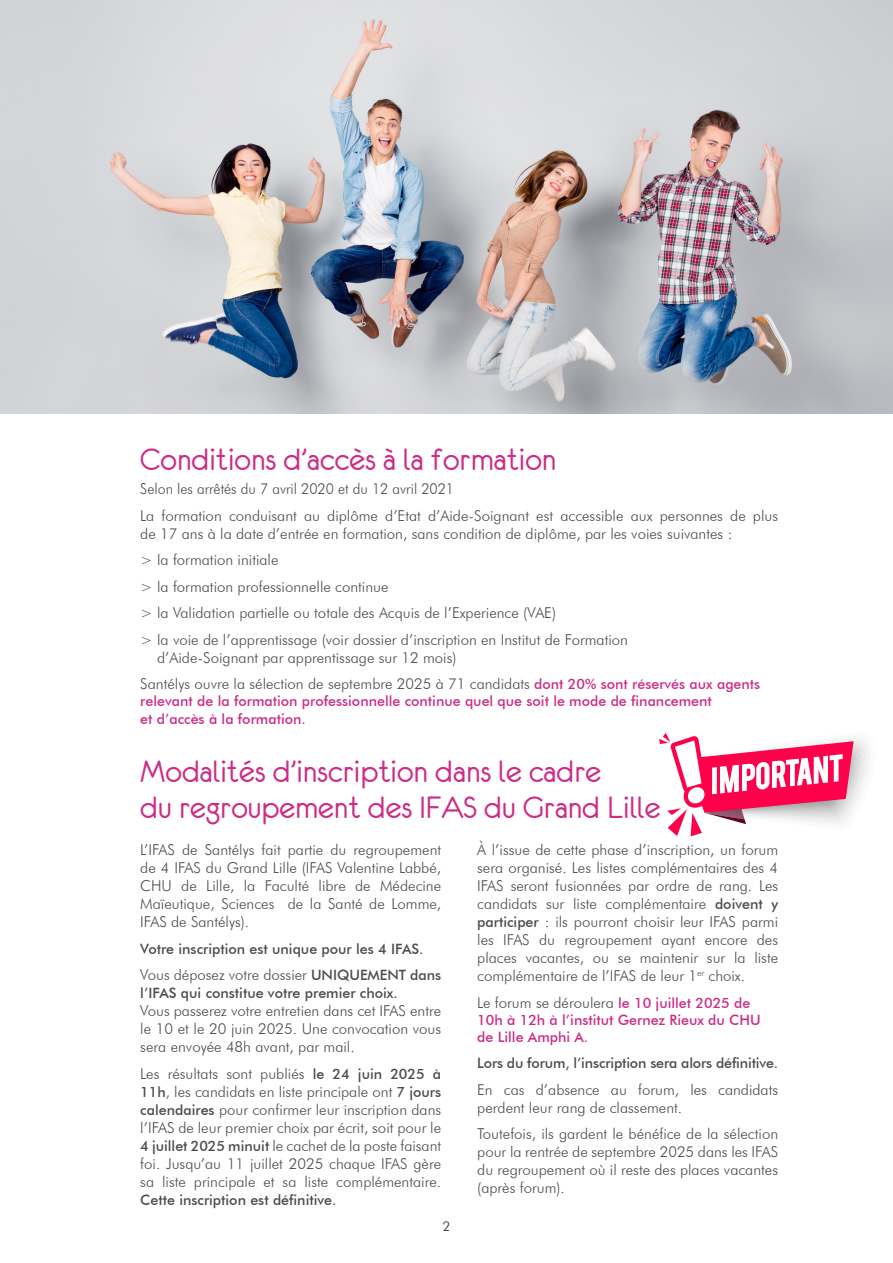
<style>
.page{position:relative;width:893px;height:1263px;background:#fff}
.page>*{position:absolute;margin:0;border:0;box-sizing:border-box;transform-origin:0 0}
.titre_eurofur_rose_24{font:34.5px/36px "Eurofurenceregular";color:#cc2d86}
.txt_courant{font:300 15px/18px "Futura BT";color:#4b4c4d;text-align:justify}
.s_s_titre_Md_13_bleu{font:300 15px "Futura BT";color:#4b4c4d;scale:.95 1}
.txt_courant-2{font:500 14.25px "Futura BT";color:#4b4c4d}
.txt_courant-3{font:500 14.25px/17.1px "Futura BT";color:#cc2d86}
.t1{font:13.5px "Futura BT";color:#4b4c4d}
.s1{font-weight:500;font-size:14.25px;color:#cc2d86}
.s2{font-weight:500;font-size:14.25px}
.s3{font-size:14.25px}
</style>
<div class="page">
<img style="left:0;top:0;width:893px;height:413px">
<svg style="left:659px;top:733px;width:209px;height:103px"></svg>
<p class="titre_eurofur_rose_24" style="left:140px;top:441px;width:417px">Conditions d’accès à la formation</p>
<p class="s_s_titre_Md_13_bleu" style="left:140px;top:480px;width:332px">Selon les arrêtés du 7 avril 2020 et du 12 avril 2021</p>
<p class="txt_courant" style="left:140px;top:506px;width:639px">La formation conduisant au diplôme d’Etat d’Aide-Soignant est accessible aux personnes de plus de 17 ans à la date d’entrée en formation, sans condition de diplôme, par les voies suivantes :</p>
<p class="txt_courant" style="left:140px;top:551px;width:140px">&gt; la formation initiale</p>
<p class="txt_courant" style="left:140px;top:577px;width:250px">&gt; la formation professionnelle continue</p>
<p class="txt_courant" style="left:140px;top:604px;width:417px">&gt; la Validation partielle ou totale des Acquis de l’Experience (VAE)</p>
<p class="txt_courant" style="left:157px;top:630px;width:472px;text-indent:-17px">&gt; la voie de l’apprentissage (voir dossier d’inscription en Institut de Formation d’Aide-Soignant par apprentissage sur 12 mois)</p>
<p class="txt_courant" style="left:140px;top:675px;width:621px">Santélys ouvre la sélection de septembre 2025 à 71 candidats <span class="s1">dont 20% sont réservés aux agents</span></p>
<p class="txt_courant-3" style="left:140px;top:693px;width:573px">relevant de la formation professionnelle continue quel que soit le mode de financement et d’accès à la formation.</p>
<p class="titre_eurofur_rose_24" style="left:140px;top:753px;width:522px">Modalités d’inscription dans le cadre<br>du regroupement des IFAS du Grand Lille</p>
<p class="txt_courant" style="left:140px;top:841px;width:302px">L’IFAS de Santélys fait partie du regroupement de 4 IFAS du Grand Lille (IFAS Valentine Labbé, CHU de Lille, la Faculté libre de Médecine Maïeutique, Sciences de la Santé de Lomme, IFAS de Santélys).</p>
<p class="txt_courant-2" style="left:140px;top:940px;width:285px">Votre inscription est unique pour les 4 IFAS.</p>
<p class="txt_courant" style="left:140px;top:966px;width:302px">Vous déposez votre dossier <span class="s2">UNIQUEMENT dans</span></p>
<p class="txt_courant-2" style="left:140px;top:984px;width:259px">l’IFAS qui constitue votre premier choix.</p>
<p class="txt_courant" style="left:140px;top:1002px;width:302px">Vous passerez votre entretien dans cet IFAS entre le 10 et le 20 juin 2025. Une convocation vous sera envoyée 48h avant, par mail.</p>
<p class="txt_courant" style="left:140px;top:1064px;width:302px">Les résultats sont publiés <span class="s2">le 24 juin 2025 à 11h</span><span class="s3">,</span> les candidats en liste principale ont <span class="s2">7 jours calendaires</span> pour confirmer leur inscription dans l’IFAS de leur premier choix par écrit, soit pour le <span class="s2">4 juillet 2025 minuit</span> le cachet de la poste faisant foi. Jusqu’au 11 juillet 2025 chaque IFAS gère sa liste principale et sa liste complémentaire.</p>
<p class="txt_courant-2" style="left:140px;top:1191px;width:198px">Cette inscription est définitive.</p>
<p class="txt_courant" style="left:477px;top:841px;width:302px">À l’issue de cette phase d’inscription, un forum sera organisé. Les listes complémentaires des 4<br>IFAS seront fusionnées par ordre de rang. Les candidats sur liste complémentaire <span class="s2">doivent y participer</span> : ils pourront choisir leur IFAS parmi les IFAS du regroupement ayant encore des places vacantes, ou se maintenir sur la liste complémentaire de l’IFAS de leur 1<sup>er</sup> choix.</p>
<p class="txt_courant" style="left:477px;top:993px;width:275px">Le forum se déroulera <span class="s1">le 10 juillet 2025 de</span></p>
<p class="txt_courant-3" style="left:477px;top:1011px;width:285px">10h à 12h à l’institut Gernez Rieux du CHU de Lille Amphi A.</p>
<p class="txt_courant-2" style="left:477px;top:1054px;width:302px">Lors du forum, l’inscription sera alors définitive.</p>
<p class="txt_courant" style="left:477px;top:1080px;width:302px">En cas d’absence au forum, les candidats perdent leur rang de classement.</p>
<p class="txt_courant" style="left:477px;top:1125px;width:302px">Toutefois, ils gardent le bénéfice de la sélection pour la rentrée de septembre 2025 dans les IFAS du regroupement où il reste des places vacantes (après forum).</p>
<p class="t1" style="left:442px;top:1218px;width:9px">2</p>
</div>
